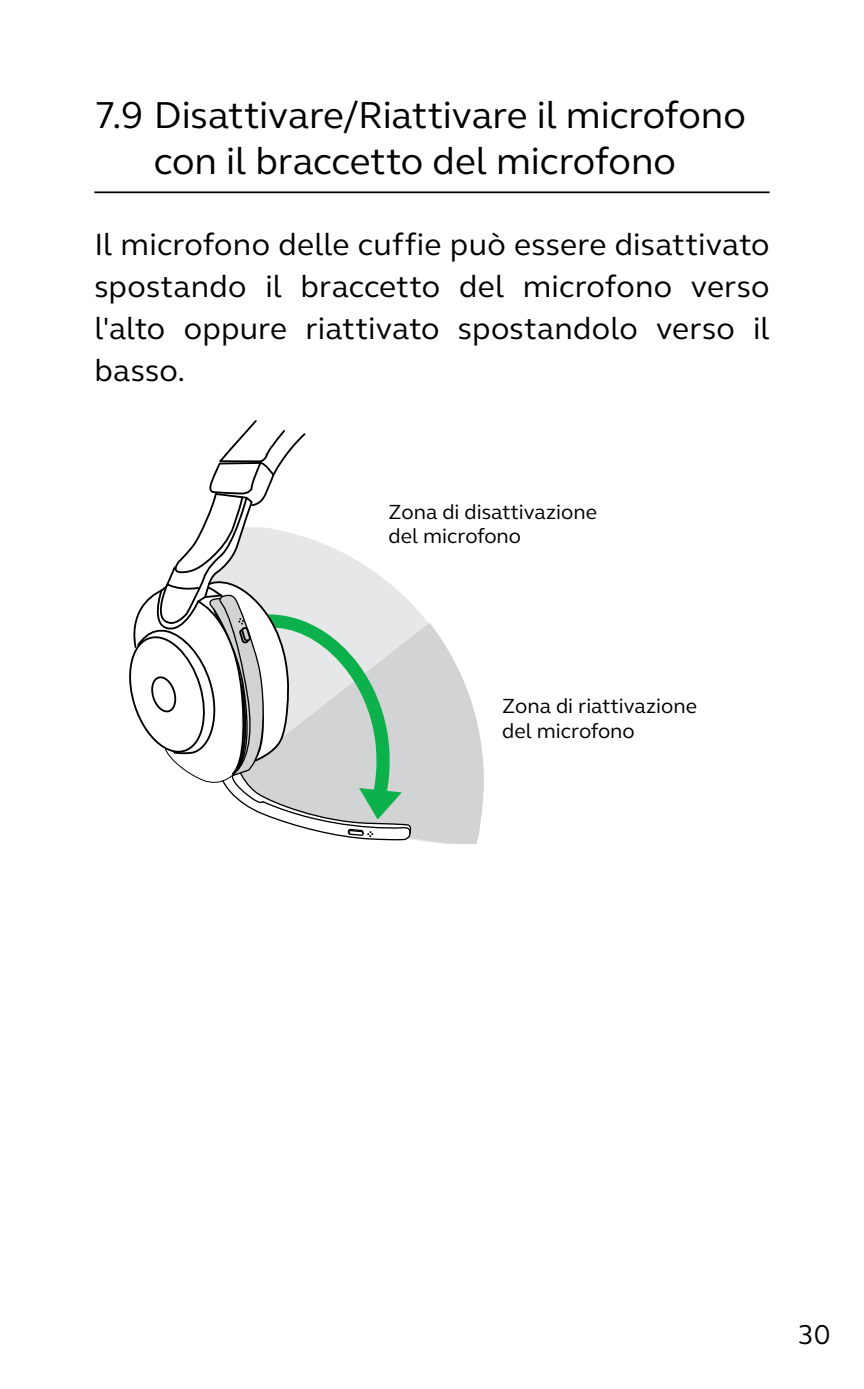
<style>
.page{position:relative;width:864px;height:1389px;background:#fff}
.page>*{position:absolute;margin:0;border:0;box-sizing:border-box;transform-origin:0 0}
.t1{font:38.5px/45.5px "GN Elliot";letter-spacing:-.005em;color:#000;text-align:center}
.t2{font:31.5px/42px "GN Elliot";letter-spacing:.005em;color:#000;text-align:justify}
.t3{font:28px "GN Elliot";color:#000}
.t4{font:21px/24.5px "GN Elliot";color:#000}
</style>
<div class="page">
<hr style="left:94px;top:191px;width:675px;height:2px;background:#000">
<svg style="left:413px;top:623px;width:71px;height:221px;fill:#d1d3d4"></svg>
<svg style="left:129px;top:420px;width:284px;height:421px"></svg>
<p class="t1" style="left:94px;top:91px;width:652px">7.9 Disattivare/Riattivare il microfono con il braccetto del microfono</p>
<p class="t2" style="left:94px;top:223px;width:676px">Il microfono delle cuffie può essere disattivato spostando il braccetto del microfono verso l'alto oppure riattivato spostandolo verso il basso.</p>
<p class="t4" style="left:388px;top:499px;width:210px">Zona di disattivazione del microfono</p>
<p class="t4" style="left:502px;top:693px;width:196px">Zona di riattivazione del microfono</p>
<p class="t3" style="left:797px;top:1316px;width:34px">30</p>
</div>
